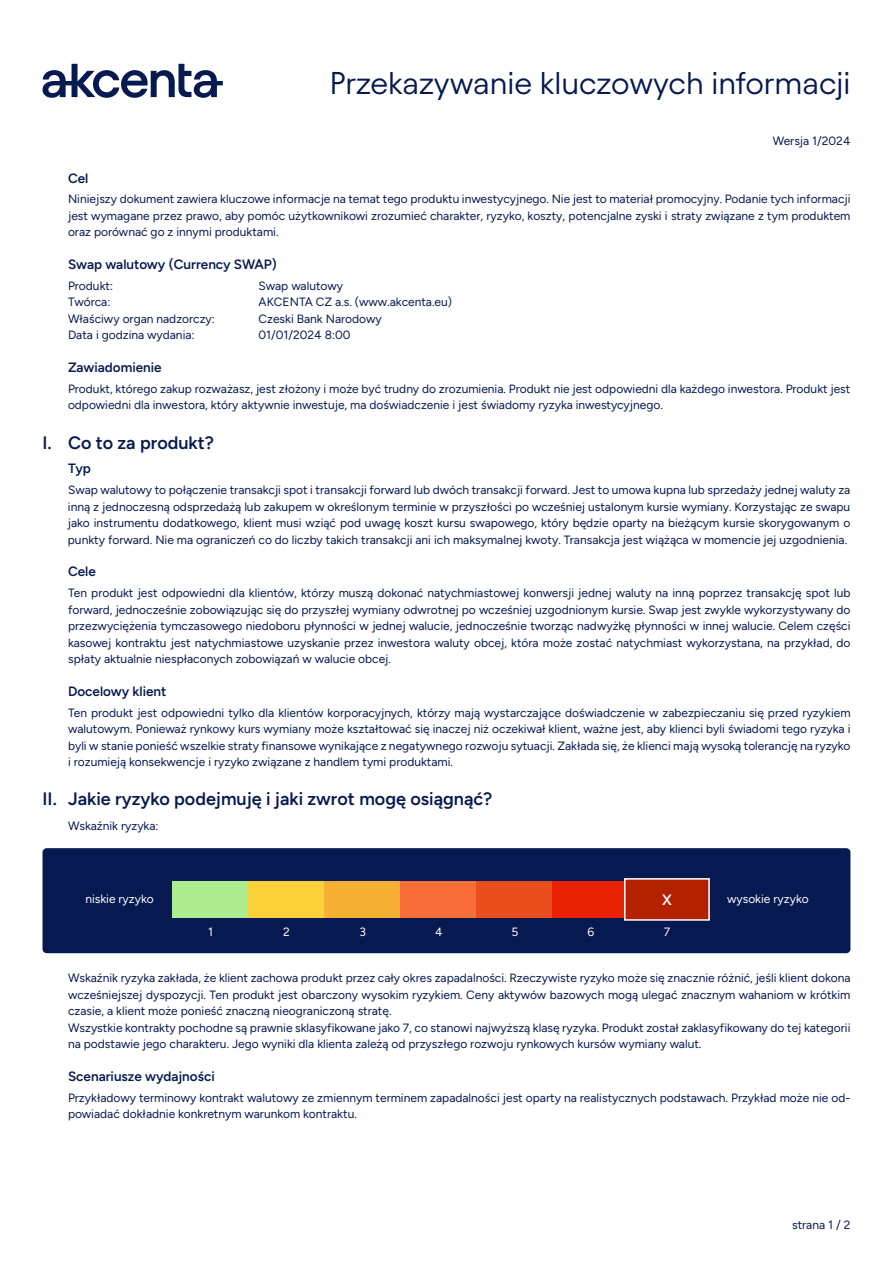
<style>
.page{position:relative;width:893px;height:1263px;background:#fff}
.page>*{position:absolute;margin:0;border:0;box-sizing:border-box;transform-origin:0 0}
.t1{font:31.5px "Avantt TRIAL";color:#061950}
.t2{font:600 18px "Figtree";color:#061950}
.t3{font:600 15px "Figtree";color:#fff}
.t4{font:600 13.5px "Figtree";color:#061950}
.t5{font:12px/16.5px "Figtree";color:#061950;text-align:justify}
.t6{font:12px "Figtree";color:#fff}
</style>
<div class="page">
<svg style="left:43px;top:64px;width:180px;height:34px"></svg>
<div style="left:43px;top:848px;width:807px;height:105px;background:#061950;border-radius:4px"></div>
<div style="left:173px;top:881px;width:76px;height:37px;background:#adeb91"></div>
<div style="left:249px;top:881px;width:76px;height:37px;background:#fad138"></div>
<div style="left:325px;top:881px;width:76px;height:37px;background:#f7b033"></div>
<div style="left:401px;top:881px;width:76px;height:37px;background:#f76e38"></div>
<div style="left:477px;top:881px;width:76px;height:37px;background:#e84f1c"></div>
<div style="left:553px;top:881px;width:76px;height:37px;background:#e82100"></div>
<div style="left:624px;top:878px;width:86px;height:43px;background:#b32100;border:2px solid #fff"></div>
<h1 class="t1" style="left:330px;top:61px;width:522px">Przekazywanie kluczowych informacji</h1>
<p class="t5" style="left:773px;top:133px;width:79px">Wersja 1/2024</p>
<p class="t4" style="left:68px;top:170px;width:22px">Cel</p>
<p class="t5" style="left:68px;top:191px;width:784px">Niniejszy dokument zawiera kluczowe informacje na temat tego produktu inwestycyjnego. Nie jest to materiał promocyjny. Podanie tych informacji jest wymagane przez prawo, aby pomóc użytkownikowi zrozumieć charakter, ryzyko, koszty, potencjalne zyski i straty związane z tym produktem oraz porównać go z innymi produktami.</p>
<p class="t4" style="left:68px;top:256px;width:210px">Swap walutowy (Currency SWAP)</p>
<p class="t5" style="left:68px;top:277px;width:47px">Produkt:</p>
<p class="t5" style="left:259px;top:277px;width:86px">Swap walutowy</p>
<p class="t5" style="left:68px;top:294px;width:44px">Twórca:</p>
<p class="t5" style="left:259px;top:294px;width:195px">AKCENTA CZ a.s. (www.akcenta.eu)</p>
<p class="t5" style="left:68px;top:310px;width:148px">Właściwy organ nadzorczy:</p>
<p class="t5" style="left:259px;top:310px;width:125px">Czeski Bank Narodowy</p>
<p class="t5" style="left:68px;top:327px;width:128px">Data i godzina wydania:</p>
<p class="t5" style="left:259px;top:327px;width:93px">01/01/2024 8:00</p>
<p class="t4" style="left:68px;top:359px;width:95px">Zawiadomienie</p>
<p class="t5" style="left:68px;top:380px;width:784px">Produkt, którego zakup rozważasz, jest złożony i może być trudny do zrozumienia. Produkt nie jest odpowiedni dla każdego inwestora. Produkt jest odpowiedni dla inwestora, który aktywnie inwestuje, ma doświadczenie i jest świadomy ryzyka inwestycyjnego.</p>
<h2 class="t2" style="left:43px;top:432px;width:173px">I. Co to za produkt?</h2>
<p class="t4" style="left:68px;top:461px;width:24px">Typ</p>
<p class="t5" style="left:68px;top:482px;width:784px">Swap walutowy to połączenie transakcji spot i transakcji forward lub dwóch transakcji forward. Jest to umowa kupna lub sprzedaży jednej waluty za inną z jednoczesną odsprzedażą lub zakupem w określonym terminie w przyszłości po wcześniej ustalonym kursie wymiany. Korzystając ze swapu jako instrumentu dodatkowego, klient musi wziąć pod uwagę koszt kursu swapowego, który będzie oparty na bieżącym kursie skorygowanym o punkty forward. Nie ma ograniczeń co do liczby takich transakcji ani ich maksymalnej kwoty. Transakcja jest wiążąca w momencie jej uzgodnienia.</p>
<p class="t4" style="left:68px;top:564px;width:29px">Cele</p>
<p class="t5" style="left:68px;top:585px;width:784px">Ten produkt jest odpowiedni dla klientów, którzy muszą dokonać natychmiastowej konwersji jednej waluty na inną poprzez transakcję spot lub forward, jednocześnie zobowiązując się do przyszłej wymiany odwrotnej po wcześniej uzgodnionym kursie. Swap jest zwykle wykorzystywany do przezwyciężenia tymczasowego niedoboru płynności w jednej walucie, jednocześnie tworząc nadwyżkę płynności w innej walucie. Celem części kasowej kontraktu jest natychmiastowe uzyskanie przez inwestora waluty obcej, która może zostać natychmiast wykorzystana, na przykład, do spłaty aktualnie niespłaconych zobowiązań w walucie obcej.</p>
<p class="t4" style="left:68px;top:683px;width:100px">Docelowy klient</p>
<p class="t5" style="left:68px;top:704px;width:784px">Ten produkt jest odpowiedni tylko dla klientów korporacyjnych, którzy mają wystarczające doświadczenie w zabezpieczaniu się przed ryzykiem walutowym. Ponieważ rynkowy kurs wymiany może kształtować się inaczej niż oczekiwał klient, ważne jest, aby klienci byli świadomi tego ryzyka i byli w stanie ponieść wszelkie straty finansowe wynikające z negatywnego rozwoju sytuacji. Zakłada się, że klienci mają wysoką tolerancję na ryzyko i rozumieją konsekwencje i ryzyko związane z handlem tymi produktami.</p>
<h2 class="t2" style="left:43px;top:788px;width:451px">II. Jakie ryzyko podejmuję i jaki zwrot mogę osiągnąć?</h2>
<p class="t5" style="left:68px;top:818px;width:92px">Wskaźnik ryzyka:</p>
<p class="t6" style="left:85px;top:892px;width:70px">niskie ryzyko</p>
<p class="t3" style="left:662px;top:890px;width:11px">X</p>
<p class="t6" style="left:727px;top:892px;width:83px">wysokie ryzyko</p>
<p class="t6" style="left:208px;top:925px;width:6px">1</p>
<p class="t6" style="left:283px;top:925px;width:8px">2</p>
<p class="t6" style="left:359px;top:925px;width:8px">3</p>
<p class="t6" style="left:435px;top:925px;width:9px">4</p>
<p class="t6" style="left:511px;top:925px;width:8px">5</p>
<p class="t6" style="left:587px;top:925px;width:8px">6</p>
<p class="t6" style="left:664px;top:925px;width:8px">7</p>
<p class="t5" style="left:68px;top:970px;width:784px;text-align:left">Wskaźnik ryzyka zakłada, że klient zachowa produkt przez cały okres zapadalności. Rzeczywiste ryzyko może się znacznie różnić, jeśli klient dokona wcześniejszej dyspozycji. Ten produkt jest obarczony wysokim ryzykiem. Ceny aktywów bazowych mogą ulegać znacznym wahaniom w krótkim czasie, a klient może ponieść znaczną nieograniczoną stratę.<br>Wszystkie kontrakty pochodne są prawnie sklasyfikowane jako 7, co stanowi najwyższą klasę ryzyka. Produkt został zaklasyfikowany do tej kategorii na podstawie jego charakteru. Jego wyniki dla klienta zależą od przyszłego rozwoju rynkowych kursów wymiany walut.</p>
<p class="t4" style="left:68px;top:1068px;width:148px">Scenariusze wydajności</p>
<p class="t5" style="left:68px;top:1089px;width:784px">Przykładowy terminowy kontrakt walutowy ze zmiennym terminem zapadalności jest oparty na realistycznych podstawach. Przykład może nie od&shy;powiadać dokładnie konkretnym warunkom kontraktu.</p>
<p class="t5" style="left:792px;top:1216px;width:60px">strana 1 / 2</p>
</div>
